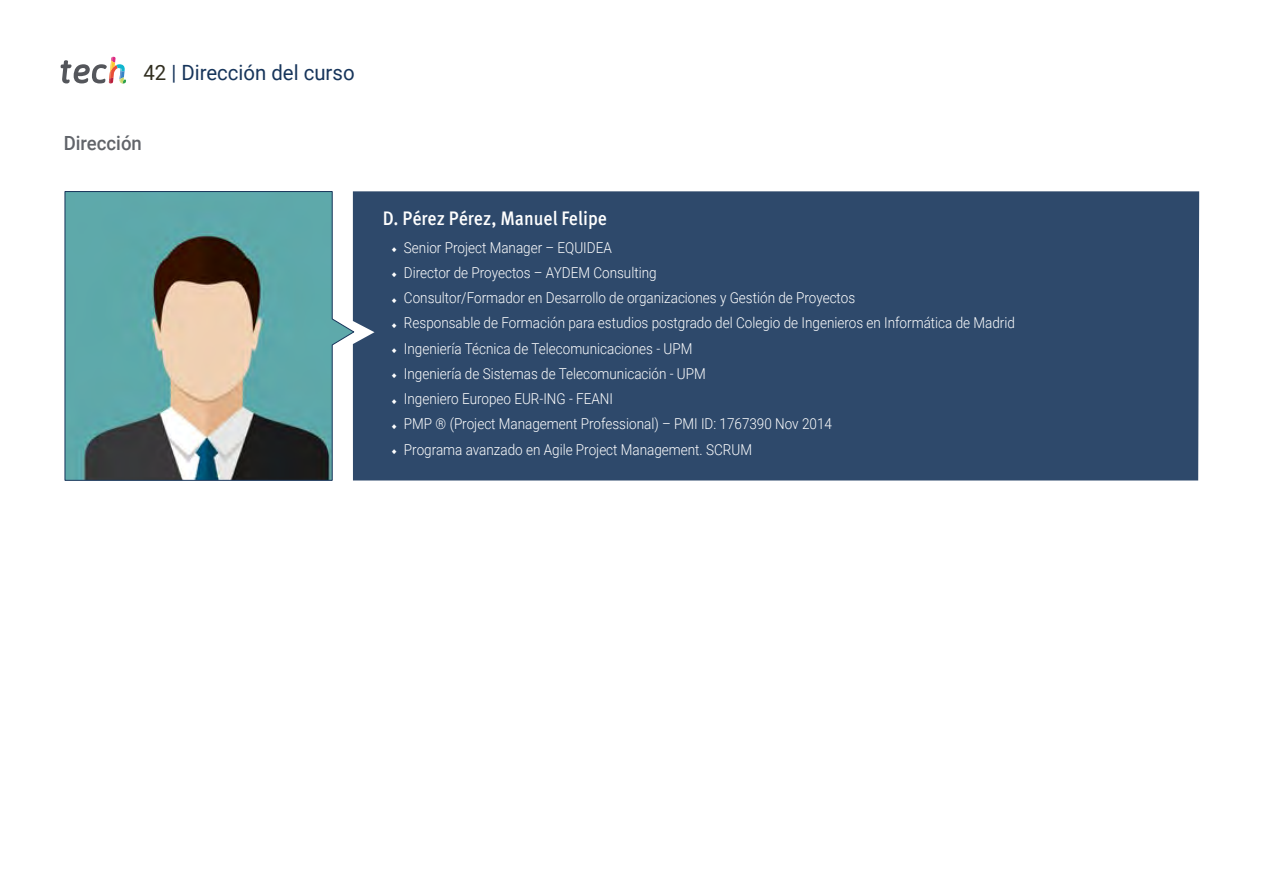
<style>
.page{position:relative;width:1263px;height:893px;background:#fff}
.page>*{position:absolute;margin:0;border:0;box-sizing:border-box;transform-origin:0 0}
.t1{font:21px "Roboto";color:#17355b}
.t2{font:500 19.5px "Meta Pro";color:#fff;scale:.9 1}
.t3{font:500 19.5px "Roboto";color:#61646a;scale:.95 1}
.t4{font:300 15px/25.2px "Roboto";color:#fff;scale:.9 1}
.s1{color:#312e20}
</style>
<div class="page">
<svg style="left:61px;top:57px;width:65px;height:27px"></svg>
<svg style="left:65px;top:191px;width:289px;height:290px;background:#789c99"></svg>
<div style="left:353px;top:191px;width:846px;height:289px;background:#2e496b"></div>
<svg style="left:392px;top:247px;width:5px;height:5px"></svg>
<svg style="left:392px;top:272px;width:5px;height:5px"></svg>
<svg style="left:392px;top:298px;width:5px;height:5px"></svg>
<svg style="left:392px;top:323px;width:5px;height:5px"></svg>
<svg style="left:392px;top:348px;width:5px;height:5px"></svg>
<svg style="left:392px;top:373px;width:5px;height:5px"></svg>
<svg style="left:392px;top:399px;width:5px;height:5px"></svg>
<svg style="left:392px;top:424px;width:5px;height:5px"></svg>
<svg style="left:392px;top:449px;width:5px;height:5px"></svg>
<h1 class="t1" style="left:144px;top:57px;width:213px"><span class="s1">42</span> | Dirección del curso</h1>
<h2 class="t3" style="left:64px;top:129px;width:84px">Dirección</h2>
<h2 class="t2" style="left:383px;top:205px;width:251px">D. Pérez Pérez, Manuel Felipe</h2>
<p class="t4" style="left:404px;top:234px;width:680px">Senior Project Manager – EQUIDEA<br>Director de Proyectos – AYDEM Consulting<br>Consultor/Formador en Desarrollo de organizaciones y Gestión de Proyectos<br>Responsable de Formación para estudios postgrado del Colegio de Ingenieros en Informática de Madrid Ingeniería Técnica de Telecomunicaciones - UPM<br>Ingeniería de Sistemas de Telecomunicación - UPM<br>Ingeniero Europeo EUR-ING - FEANI<br>PMP ® (Project Management Professional) – PMI ID: 1767390 Nov 2014<br>Programa avanzado en Agile Project Management. SCRUM</p>
</div>
